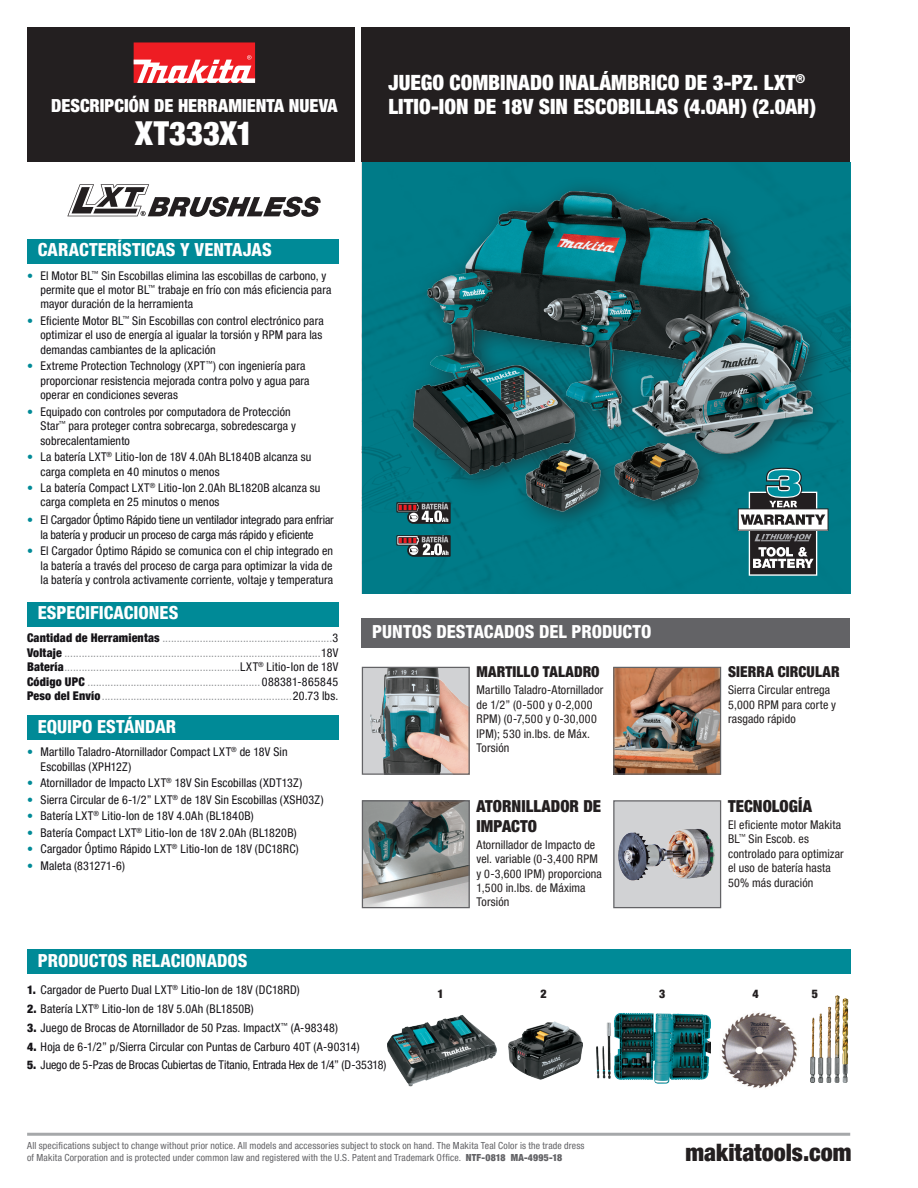
<style>
.page{position:relative;width:918px;height:1188px;background:#fff}
.page>*{position:absolute;margin:0;border:0;box-sizing:border-box;transform-origin:0 0}
.t1{font:900 condensed 33px "Helvetica Neue LT Pro";letter-spacing:-.005em;color:#fff}
.t2{font:900 condensed 24px "Helvetica Neue LT Pro";color:#231f20}
._01_-_PRODUCT_DESCRI{font:900 condensed 21px/24px "Helvetica Neue LT Pro";color:#fff}
._02_-_SECTION_HEADER{font:800 condensed 18px "Helvetica Neue LT Pro";color:#fff}
.t3{font:900 condensed 18px "Helvetica Neue LT Pro";color:#fff}
._08_-_HIGHLIGHTS_HEA{font:900 condensed 16.5px/19.8px "Helvetica Neue LT Pro";letter-spacing:.005em;color:#231f20}
._08_-_HIGHLIGHTS_HEA-2{font:900 condensed 15px "Helvetica Neue LT Pro";letter-spacing:.005em;color:#231f20}
.t4{font:condensed 12px/14.4px "Helvetica Neue LT Pro";letter-spacing:.01em;color:#151317}
._04_-_SPECIFICATIONS{font:condensed 12px "Helvetica Neue LT Pro";letter-spacing:.02em;color:#939598}
._09_-_HIGHLIGHTS_BOD{font:condensed 12px/14.4px "Helvetica Neue LT Pro";letter-spacing:.01em;color:#231f20}
.t5{font:condensed 12px/15px "Helvetica Neue LT Pro";letter-spacing:-.01em;color:#151317;text-align:center}
.t6{font:900 condensed 12px "Helvetica Neue LT Pro";color:#231f20}
.t7{font:condensed 9.75px "Helvetica Neue LT Pro";letter-spacing:.015em;color:#636366}
.s1{color:#008a97}
.s2{font-weight:900;color:#151317}
.s3{color:#151317}
.s4{font-weight:900}
</style>
<div class="page">
<div style="left:27px;top:27px;width:327px;height:135px;background:#231f20"></div>
<div style="left:361px;top:27px;width:489px;height:135px;background:#231f20"></div>
<div style="left:362px;top:162px;width:488px;height:432px;background:#007b88"></div>
<div style="left:134px;top:42px;width:121px;height:41px;background:#ee1d23"></div>
<svg style="left:134px;top:55px;width:121px;height:28px"></svg>
<hr style="left:27px;top:1133px;width:823px;height:3px;background:#939598">
<img style="left:364px;top:669px;width:104px;height:104px">
<div style="left:362px;top:667px;width:108px;height:108px;border:1px solid #636366"></div>
<img style="left:364px;top:802px;width:104px;height:104px">
<div style="left:362px;top:800px;width:108px;height:108px;border:1px solid #636366"></div>
<img style="left:615px;top:669px;width:104px;height:104px">
<div style="left:613px;top:667px;width:108px;height:108px;border:1px solid #636366"></div>
<div style="left:614px;top:801px;width:107px;height:107px;background:#d1d2d4"></div>
<img style="left:619px;top:828px;width:96px;height:53px">
<div style="left:613px;top:800px;width:108px;height:108px;border:1px solid #636366"></div>
<svg style="left:67px;top:184px;width:254px;height:33px"></svg>
<div style="left:399px;top:176px;width:437px;height:358px;background:#231f20;opacity:.62"></div>
<img style="left:414px;top:176px;width:398px;height:368px">
<svg style="left:396px;top:502px;width:55px;height:22px"></svg>
<svg style="left:396px;top:535px;width:55px;height:22px"></svg>
<svg style="left:738px;top:468px;width:90px;height:108px"></svg>
<img style="left:387px;top:1015px;width:110px;height:72px">
<img style="left:508px;top:1021px;width:75px;height:59px">
<img style="left:596px;top:1013px;width:114px;height:71px">
<img style="left:721px;top:1012px;width:64px;height:76px">
<img style="left:785px;top:996px;width:64px;height:86px">
<div style="left:361px;top:619px;width:489px;height:29px;background:#636366"></div>
<div style="left:27px;top:949px;width:823px;height:25px;background:#008a97"></div>
<div style="left:27px;top:239px;width:311px;height:25px;background:#008a97"></div>
<div style="left:27px;top:602px;width:311px;height:24px;background:#008a97"></div>
<div style="left:27px;top:716px;width:311px;height:24px;background:#008a97"></div>
<p class="t3" style="left:51px;top:95px;width:288px">DESCRIPCIÓN DE HERRAMIENTA NUEVA</p>
<p class="t1" style="left:135px;top:114px;width:120px">XT333X1</p>
<p class="_01_-_PRODUCT_DESCRI" style="left:389px;top:70px;width:429px">JUEGO COMBINADO INALÁMBRICO DE 3-PZ. LXT<sup>®<br></sup>LITIO-ION DE 18V SIN ESCOBILLAS (4.0AH) (2.0AH)</p>
<p class="_02_-_SECTION_HEADER" style="left:38px;top:239px;width:235px">CARACTERÍSTICAS Y VENTAJAS</p>
<p class="t4" style="left:40px;top:268px;width:293px;text-indent:-14px"><span class="s1">•</span> El Motor BL<sup>™</sup> Sin Escobillas elimina las escobillas de carbono, y permite que el motor BL<sup>™</sup> trabaje en frío con más eficiencia para mayor duración de la herramienta</p>
<p class="t4" style="left:40px;top:313px;width:285px;text-indent:-14px"><span class="s1">•</span> Eficiente Motor BL<sup>™</sup> Sin Escobillas con control electrónico para optimizar el uso de energía al igualar la torsión y RPM para las demandas cambiantes de la aplicación</p>
<p class="t4" style="left:40px;top:359px;width:271px;text-indent:-14px"><span class="s1">•</span> Extreme Protection Technology (XPT<sup>™</sup>) con ingeniería para proporcionar resistencia mejorada contra polvo y agua para operar en condiciones severas</p>
<p class="t4" style="left:40px;top:404px;width:257px;text-indent:-14px"><span class="s1">•</span> Equipado con controles por computadora de Protección<br>Star<sup>™</sup> para proteger contra sobrecarga, sobredescarga y sobrecalentamiento</p>
<p class="t4" style="left:40px;top:450px;width:272px;text-indent:-14px"><span class="s1">•</span> La batería LXT<sup>®</sup> Litio-Ion de 18V 4.0Ah BL1840B alcanza su carga completa en 40 minutos o menos</p>
<p class="t4" style="left:40px;top:481px;width:282px;text-indent:-14px"><span class="s1">•</span> La batería Compact LXT<sup>®</sup> Litio-Ion 2.0Ah BL1820B alcanza su carga completa en 25 minutos o menos</p>
<p class="t5" style="left:27px;top:512px;width:308px"><span class="s1">•</span> El Cargador Óptimo Rápido tiene un ventilador integrado para enfriar la batería y producir un proceso de carga más rápido y eficiente</p>
<p class="t4" style="left:40px;top:544px;width:294px;text-align:justify;text-indent:-14px"><span class="s1">•</span> El Cargador Óptimo Rápido se comunica con el chip integrado en la batería a través del proceso de carga para optimizar la vida de la batería y controla activamente corriente, voltaje y temperatura</p>
<p class="_02_-_SECTION_HEADER" style="left:38px;top:602px;width:142px">ESPECIFICACIONES</p>
<p class="_04_-_SPECIFICATIONS" style="left:27px;top:631px;width:313px"><span class="s2">Cantidad de Herramientas</span> ...........................................................<span class="s3">3</span></p>
<p class="_04_-_SPECIFICATIONS" style="left:27px;top:646px;width:313px"><span class="s2">Voltaje</span> .........................................................................................<span class="s3">18V</span></p>
<p class="_04_-_SPECIFICATIONS" style="left:27px;top:660px;width:313px"><span class="s2">Batería</span>.............................................................<span class="s3">LXT</span><sup>®</sup> <span class="s3">Litio-Ion de 18V</span></p>
<p class="_04_-_SPECIFICATIONS" style="left:27px;top:674px;width:313px"><span class="s2">Código UPC</span> ............................................................ <span class="s3">088381-865845</span></p>
<p class="_04_-_SPECIFICATIONS" style="left:27px;top:689px;width:313px"><span class="s2">Peso del Envío</span>..................................................................<span class="s3">20.73 lbs.</span></p>
<p class="_02_-_SECTION_HEADER" style="left:38px;top:715px;width:140px">EQUIPO ESTÁNDAR</p>
<p class="t4" style="left:40px;top:745px;width:249px;text-indent:-14px"><span class="s1">•</span> Martillo Taladro-Atornillador Compact LXT<sup>®</sup> de 18V Sin<br>Escobillas (XPH12Z)</p>
<p class="t4" style="left:27px;top:776px;width:277px"><span class="s1">•</span> Atornillador de Impacto LXT<sup>®</sup> 18V Sin Escobillas (XDT13Z)</p>
<p class="t4" style="left:27px;top:792px;width:298px"><span class="s1">•</span> Sierra Circular de 6-1/2” LXT<sup>®</sup> de 18V Sin Escobillas (XSH03Z)</p>
<p class="t4" style="left:27px;top:809px;width:228px"><span class="s1">•</span> Batería LXT<sup>®</sup> Litio-Ion de 18V 4.0Ah (BL1840B)</p>
<p class="t4" style="left:27px;top:825px;width:271px"><span class="s1">•</span> Batería Compact LXT<sup>®</sup> Litio-Ion de 18V 2.0Ah (BL1820B)</p>
<p class="t4" style="left:27px;top:842px;width:273px"><span class="s1">•</span> Cargador Óptimo Rápido LXT<sup>®</sup> Litio-Ion de 18V (DC18RC)</p>
<p class="t4" style="left:27px;top:858px;width:100px"><span class="s1">•</span> Maleta (831271-6)</p>
<h3 class="_02_-_SECTION_HEADER" style="left:372px;top:621px;width:281px">PUNTOS DESTACADOS DEL PRODUCTO</h3>
<p class="_08_-_HIGHLIGHTS_HEA-2" style="left:477px;top:663px;width:125px">MARTILLO TALADRO</p>
<p class="_09_-_HIGHLIGHTS_BOD" style="left:477px;top:683px;width:128px">Martillo Taladro-Atornillador de 1/2” (0-500 y 0-2,000<br>RPM) (0-7,500 y 0-30,000<br>IPM); 530 in.lbs. de Máx.<br>Torsión</p>
<p class="_08_-_HIGHLIGHTS_HEA" style="left:477px;top:796px;width:126px">ATORNILLADOR DE<br>IMPACTO</p>
<p class="_09_-_HIGHLIGHTS_BOD" style="left:477px;top:837px;width:127px">Atornillador de Impacto de vel. variable (0-3,400 RPM y 0-3,600 IPM) proporciona<br>1,500 in.lbs. de Máxima<br>Torsión</p>
<p class="_08_-_HIGHLIGHTS_HEA-2" style="left:728px;top:663px;width:113px">SIERRA CIRCULAR</p>
<p class="_09_-_HIGHLIGHTS_BOD" style="left:728px;top:683px;width:109px">Sierra Circular entrega<br>5,000 RPM para corte y rasgado rápido</p>
<p class="_08_-_HIGHLIGHTS_HEA" style="left:728px;top:796px;width:85px">TECNOLOGÍA</p>
<p class="_09_-_HIGHLIGHTS_BOD" style="left:728px;top:817px;width:117px">El eficiente motor Makita<br>BL<sup>™</sup> Sin Escob. es controlado para optimizar el uso de batería hasta<br>50% más duración</p>
<p class="_02_-_SECTION_HEADER" style="left:38px;top:949px;width:211px">PRODUCTOS RELACIONADOS</p>
<p class="t4" style="left:27px;top:983px;width:274px"><span class="s4">1.</span> Cargador de Puerto Dual LXT<sup>®</sup> Litio-Ion de 18V (DC18RD)</p>
<p class="t4" style="left:27px;top:1002px;width:228px"><span class="s4">2.</span> Batería LXT<sup>®</sup> Litio-Ion de 18V 5.0Ah (BL1850B)</p>
<p class="t4" style="left:27px;top:1020px;width:312px"><span class="s4">3.</span> Juego de Brocas de Atornillador de 50 Pzas. ImpactX<sup>™</sup> (A-98348)</p>
<p class="t4" style="left:27px;top:1039px;width:334px"><span class="s4">4.</span> Hoja de 6-1/2” p/Sierra Circular con Puntas de Carburo 40T (A-90314)</p>
<p class="t4" style="left:27px;top:1058px;width:361px"><span class="s4">5.</span> Juego de 5-Pzas de Brocas Cubiertas de Titanio, Entrada Hex de 1/4” (D-35318)</p>
<p class="t6" style="left:438px;top:987px;width:8px">1</p>
<p class="t6" style="left:540px;top:987px;width:8px">2</p>
<p class="t6" style="left:659px;top:987px;width:8px">3</p>
<p class="t6" style="left:753px;top:987px;width:8px">4</p>
<p class="t6" style="left:812px;top:987px;width:8px">5</p>
<p class="t7" style="left:27px;top:1140px;width:559px">All specifications subject to change without prior notice. All models and accessories subject to stock on hand. The Makita Teal Color is the trade dress</p>
<p class="t7" style="left:27px;top:1151px;width:537px">of Makita Corporation and is protected under common law and registered with the U.S. Patent and Trademark Office. <span class="s4">NTF-0818 MA-4995-18</span></p>
<p class="t2" style="left:685px;top:1138px;width:167px">makitatools.com</p>
</div>
